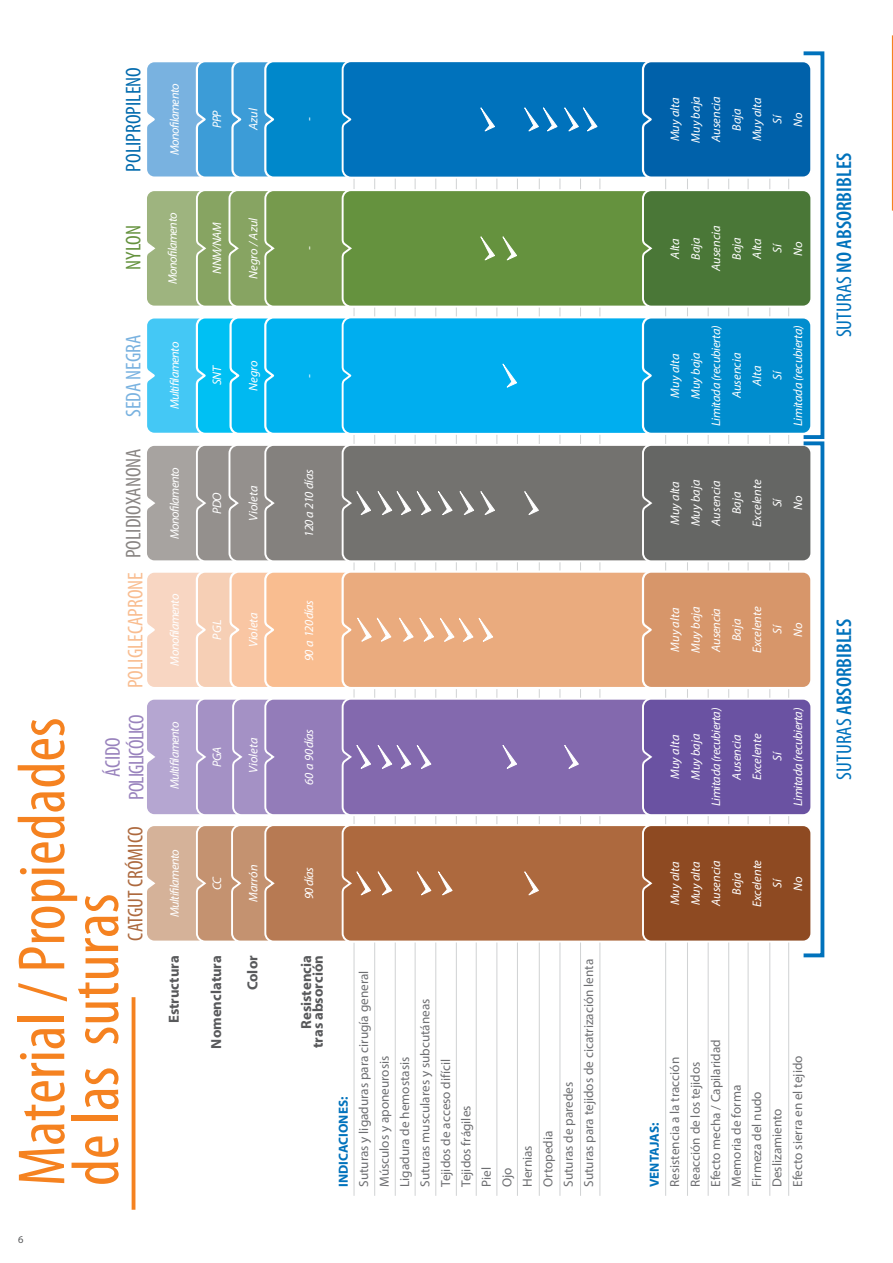
<style>
.page{position:relative;width:893px;height:1263px;background:#fff}
.page>*{position:absolute;margin:0;border:0;box-sizing:border-box;transform-origin:0 0}
.t1{font:condensed 67.35px/53.8px "Myriad Pro";color:#f58220}
.t2{font:600 condensed 21.45px "Myriad Pro";color:#0072bc}
.t3{font:condensed 21.45px/23.4px "Myriad Pro";letter-spacing:-.045em;color:#9983bd;text-align:center}
.t4{font:condensed 21.45px "Myriad Pro";color:#f9bd90}
.t5{font:condensed 21.45px "Myriad Pro";color:#ad693e}
.t6{font:condensed 21.45px "Myriad Pro";color:#898583}
.t7{font:condensed 21.45px "Myriad Pro";color:#026aad}
.t8{font:condensed 21.45px "Myriad Pro";color:#79b2e0}
.t9{font:condensed 21.45px "Myriad Pro";color:#65923e}
.t10{font:700 14.55px/11.7px "Myriad Pro";color:#58595b;text-align:right}
.t11{font:13.2px/20.4px "Myriad Pro";color:#6d6e71}
.t12{font:700 13.2px "Myriad Pro";color:#0072bc}
.t13{font:italic 12.45px/20.4px "Myriad Pro";letter-spacing:-.01em;color:#fff;text-align:center}
.t14{font:italic 12.45px "Myriad Pro";letter-spacing:-.045em;color:#fff}
.t15{font:italic 12.45px/20.4px "Myriad Pro";letter-spacing:-.03em;color:#fff;text-align:center}
.t16{font:10.5px "Myriad Pro";color:#58595b}
.s1{font-weight:400}
</style>
<div class="page">
<svg style="left:892px;top:35px;width:1px;height:176px"></svg>
<hr style="left:353px;top:68px;width:2px;height:1128px;background:#d1d3d4">
<hr style="left:374px;top:68px;width:1px;height:1128px;background:#d1d3d4">
<hr style="left:395px;top:68px;width:1px;height:1128px;background:#d1d3d4">
<hr style="left:415px;top:68px;width:1px;height:1128px;background:#d1d3d4">
<hr style="left:435px;top:68px;width:1px;height:1128px;background:#d1d3d4">
<hr style="left:456px;top:68px;width:1px;height:1128px;background:#d1d3d4">
<hr style="left:476px;top:68px;width:1px;height:1128px;background:#d1d3d4">
<hr style="left:496px;top:68px;width:1px;height:1128px;background:#d1d3d4">
<hr style="left:517px;top:68px;width:1px;height:1128px;background:#d1d3d4">
<hr style="left:539px;top:68px;width:1px;height:1128px;background:#d1d3d4">
<hr style="left:559px;top:68px;width:1px;height:1128px;background:#d1d3d4">
<hr style="left:580px;top:68px;width:1px;height:1128px;background:#d1d3d4">
<hr style="left:599px;top:68px;width:1px;height:1128px;background:#d1d3d4">
<hr style="left:665px;top:68px;width:1px;height:1128px;background:#d1d3d4">
<hr style="left:687px;top:68px;width:1px;height:1128px;background:#d1d3d4">
<hr style="left:708px;top:68px;width:1px;height:1128px;background:#d1d3d4">
<hr style="left:728px;top:68px;width:1px;height:1128px;background:#d1d3d4">
<hr style="left:748px;top:68px;width:1px;height:1128px;background:#d1d3d4">
<hr style="left:769px;top:68px;width:1px;height:1128px;background:#d1d3d4">
<hr style="left:788px;top:68px;width:1px;height:1128px;background:#d1d3d4">
<svg style="left:147px;top:188px;width:664px;height:120px;background:#719752"></svg>
<svg style="left:147px;top:697px;width:664px;height:120px;background:#8e78b6"></svg>
<svg style="left:147px;top:823px;width:664px;height:120px;background:#b17652"></svg>
<svg style="left:147px;top:315px;width:664px;height:121px;background:#17b0e9"></svg>
<hr style="left:132px;top:997px;width:3px;height:213px;background:#f58220">
<svg style="left:147px;top:569px;width:664px;height:121px;background:#ebb48e"></svg>
<svg style="left:147px;top:443px;width:664px;height:120px;background:#82817e"></svg>
<svg style="left:147px;top:62px;width:664px;height:118px;background:#1c80c2"></svg>
<div style="left:802px;top:441px;width:22px;height:516px;border:4px solid #0072bc"></div>
<div style="left:802px;top:51px;width:22px;height:388px;border:4px solid #0072bc"></div>
<h2 class="t7" style="left:122px;top:172px;width:106px;rotate:-90deg">POLIPROPILENO</h2>
<p class="t14" style="left:167px;top:155px;width:73px;rotate:-90deg">Monofilamento</p>
<p class="t13" style="left:665px;top:143px;width:48px;rotate:-90deg">Muy alta<br>Muy baja<br>Ausencia<br>Baja<br>Muy alta</p>
<p class="t13" style="left:243px;top:130px;width:24px;rotate:-90deg">Azul</p>
<p class="t13" style="left:207px;top:128px;width:20px;rotate:-90deg">PPP</p>
<p class="t13" style="left:767px;top:127px;width:16px;text-align:left;rotate:-90deg">Sí<br>No</p>
<p class="t13" style="left:299px;top:121px;width:5px;rotate:-90deg">-</p>
<p class="t14" style="left:165px;top:284px;width:73px;rotate:-90deg">Monofilamento</p>
<h2 class="t9" style="left:122px;top:270px;width:46px;rotate:-90deg">NYLON</h2>
<p class="t13" style="left:243px;top:279px;width:63px;rotate:-90deg">Negro / Azul</p>
<p class="t13" style="left:207px;top:274px;width:53px;rotate:-90deg">NNM/NAM</p>
<h2 class="t8" style="left:122px;top:417px;width:84px;rotate:-90deg">SEDA NEGRA</h2>
<h2 class="t6" style="left:122px;top:558px;width:111px;rotate:-90deg">POLIDIOXANONA</h2>
<p class="t14" style="left:167px;top:409px;width:69px;rotate:-90deg">Multifilamento</p>
<p class="t14" style="left:167px;top:539px;width:73px;rotate:-90deg">Monofilamento</p>
<p class="t13" style="left:207px;top:385px;width:21px;rotate:-90deg">SNT</p>
<p class="t13" style="left:243px;top:391px;width:32px;rotate:-90deg">Negro</p>
<p class="t13" style="left:207px;top:514px;width:23px;rotate:-90deg">PDO</p>
<p class="t13" style="left:243px;top:521px;width:37px;rotate:-90deg">Violeta</p>
<p class="t13" style="left:299px;top:250px;width:5px;rotate:-90deg">-</p>
<p class="t13" style="left:299px;top:378px;width:5px;rotate:-90deg">-</p>
<p class="t13" style="left:299px;top:537px;width:69px;rotate:-90deg">120 a 210 días</p>
<p class="t13" style="left:665px;top:271px;width:47px;rotate:-90deg">Alta<br>Baja<br>Ausencia<br>Baja<br>Alta<br>Sí<br>No</p>
<p class="t13" style="left:665px;top:426px;width:103px;rotate:-90deg">Muy alta<br>Muy baja<br>Limitada (recubierta)<br>Ausencia<br>Alta<br>Sí<br>Limitada (recubierta)</p>
<p class="t13" style="left:665px;top:526px;width:48px;rotate:-90deg">Muy alta<br>Muy baja<br>Ausencia<br>Baja<br>Excelente<br>Sí<br>No</p>
<h2 class="t4" style="left:124px;top:688px;width:118px;rotate:-90deg">POLIGLECAPRONE</h2>
<h2 class="t3" style="left:102px;top:800px;width:87px;rotate:-90deg">ÁCIDO<br>POLIGLICÓLICO</h2>
<h1 class="t1" style="left:16px;top:1186px;width:470px;rotate:-90deg">Material / Propiedades de las suturas</h1>
<h2 class="t5" style="left:124px;top:940px;width:116px;rotate:-90deg">CATGUT CRÓMICO</h2>
<p class="t16" style="left:18px;top:1234px;width:7px">6</p>
<p class="t14" style="left:167px;top:666px;width:73px;rotate:-90deg">Monofilamento</p>
<p class="t13" style="left:299px;top:661px;width:63px;rotate:-90deg">90 a 120 días</p>
<p class="t13" style="left:665px;top:653px;width:48px;rotate:-90deg">Muy alta<br>Muy baja<br>Ausencia<br>Baja<br>Excelente</p>
<p class="t13" style="left:243px;top:647px;width:37px;rotate:-90deg">Violeta</p>
<p class="t13" style="left:207px;top:639px;width:21px;rotate:-90deg">PGL</p>
<p class="t13" style="left:767px;top:637px;width:16px;text-align:left;rotate:-90deg">Sí<br>No</p>
<p class="t14" style="left:167px;top:789px;width:69px;rotate:-90deg">Multifilamento</p>
<p class="t13" style="left:299px;top:785px;width:57px;rotate:-90deg">60 a 90 días</p>
<p class="t13" style="left:243px;top:773px;width:37px;rotate:-90deg">Violeta</p>
<p class="t13" style="left:207px;top:767px;width:22px;rotate:-90deg">PGA</p>
<p class="t15" style="left:665px;top:806px;width:100px;rotate:-90deg">Muy alta<br>Muy baja<br>Limitada (recubierta)<br>Ausencia<br>Excelente<br>Sí<br>Limitada (recubierta)</p>
<p class="t14" style="left:167px;top:917px;width:69px;rotate:-90deg">Multifilamento</p>
<p class="t13" style="left:665px;top:907px;width:48px;rotate:-90deg">Muy alta<br>Muy alta<br>Ausencia<br>Baja<br>Excelente<br>Sí<br>No</p>
<p class="t13" style="left:243px;top:902px;width:39px;rotate:-90deg">Marrón</p>
<p class="t13" style="left:299px;top:899px;width:33px;rotate:-90deg">90 días</p>
<p class="t13" style="left:207px;top:890px;width:15px;rotate:-90deg">CC</p>
<p class="t10" style="left:167px;top:1023px;width:69px;rotate:-90deg">Estructura</p>
<p class="t10" style="left:210px;top:1048px;width:95px;rotate:-90deg">Nomenclatura</p>
<p class="t10" style="left:246px;top:990px;width:37px;rotate:-90deg">Color</p>
<p class="t10" style="left:300px;top:1048px;width:94px;rotate:-90deg">Resistencia tras absorción</p>
<p class="t12" style="left:335px;top:1187px;width:92px;rotate:-90deg">INDICACIONES:</p>
<p class="t11" style="left:353px;top:1187px;width:230px;rotate:-90deg">Suturas y ligaduras para cirugía general<br>Músculos y aponeurosis<br>Ligadura de hemostasis<br>Suturas musculares y subcutáneas<br>Tejidos de acceso difícil<br>Tejidos frágiles<br>Piel<br>Ojo<br>Hernias<br>Ortopedia<br>Suturas de paredes<br>Suturas para tejidos de cicatrización lenta</p>
<p class="t12" style="left:646px;top:1187px;width:66px;rotate:-90deg">VENTAJAS:</p>
<p class="t11" style="left:664px;top:1187px;width:149px;rotate:-90deg">Resistencia a la tracción<br>Reacción de los tejidos<br>Efecto mecha / Capilaridad<br>Memoria de forma<br>Firmeza del nudo<br>Deslizamiento<br>Efecto sierra en el tejido</p>
<h2 class="t2" style="left:831px;top:337px;width:186px;rotate:-90deg"><span class="s1">SUTURAS</span> NO ABSORBIBLES</h2>
<h2 class="t2" style="left:831px;top:779px;width:162px;rotate:-90deg"><span class="s1">SUTURAS</span> ABSORBIBLES</h2>
</div>
